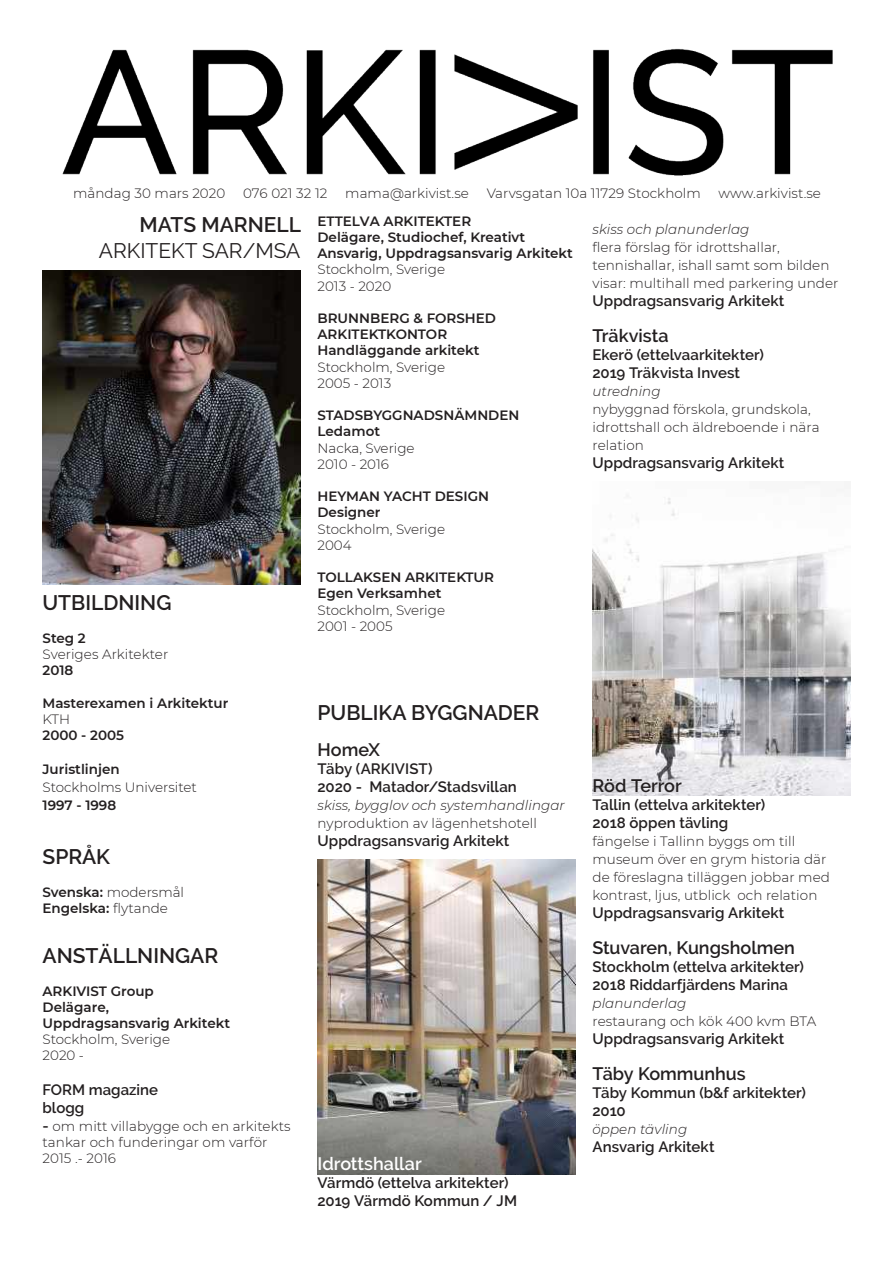
<style>
.page{position:relative;width:893px;height:1263px;background:#fff}
.page>*{position:absolute;margin:0;border:0;box-sizing:border-box;transform-origin:0 0}
.t1{font:600 21px "Raleway";color:#231f20}
.t2{font:21px "Raleway";color:#231f20}
.t3{font:600 18px "Raleway";color:#231f20}
.t4{font:600 18px "Raleway";color:#fff}
.t5{font:600 15px/18px "Raleway";letter-spacing:.005em;color:#231f20}
.t6{font:300 13.5px/16.2px "Montserrat";letter-spacing:.005em;color:#231f20}
.t7{font:600 13.5px/16.2px "Montserrat";color:#231f20}
.t8{font:italic 300 13.5px "Montserrat";letter-spacing:.005em;color:#231f20}
.s1{font-weight:300}
.s2{font-family:"Raleway";font-weight:600;font-size:15px}
</style>
<div class="page">
<img style="left:43px;top:270px;width:257px;height:315px">
<img style="left:317px;top:860px;width:258px;height:314px">
<img style="left:592px;top:495px;width:258px;height:301px">
<img style="left:62px;top:48px;width:771px;height:128px">
<p class="t6" style="left:73px;top:185px;width:154px">måndag 30 mars 2020</p>
<p class="t6" style="left:243px;top:185px;width:86px">076 021 32 12</p>
<p class="t6" style="left:345px;top:185px;width:125px">mama@arkivist.se</p>
<p class="t6" style="left:487px;top:185px;width:216px">Varvsgatan 10a 11729 Stockholm</p>
<p class="t6" style="left:719px;top:185px;width:104px">www.arkivist.se</p>
<h1 class="t1" style="left:139px;top:213px;width:163px">MATS MARNELL</h1>
<h1 class="t2" style="left:99px;top:238px;width:203px">ARKITEKT SAR/MSA</h1>
<p class="t7" style="left:317px;top:212px;width:257px">ETTELVA ARKITEKTER<br>Delägare, Studiochef, Kreativt<br>Ansvarig, Uppdragsansvarig Arkitekt</p>
<p class="t6" style="left:317px;top:261px;width:129px">Stockholm, Sverige<br>2013 - 2020</p>
<p class="t7" style="left:317px;top:309px;width:180px">BRUNNBERG &amp; FORSHED<br>ARKITEKTKONTOR<br>Handläggande arkitekt</p>
<p class="t6" style="left:317px;top:358px;width:129px">Stockholm, Sverige<br>2005 - 2013</p>
<p class="t7" style="left:317px;top:407px;width:203px">STADSBYGGNADSNÄMNDEN<br>Ledamot</p>
<p class="t6" style="left:317px;top:439px;width:99px">Nacka, Sverige<br>2010 - 2016</p>
<p class="t7" style="left:317px;top:488px;width:173px">HEYMAN YACHT DESIGN<br>Designer</p>
<p class="t6" style="left:317px;top:520px;width:129px">Stockholm, Sverige<br>2004</p>
<p class="t7" style="left:317px;top:569px;width:178px">TOLLAKSEN ARKITEKTUR<br>Egen Verksamhet</p>
<p class="t6" style="left:317px;top:601px;width:129px">Stockholm, Sverige<br>2001 - 2005</p>
<p class="t8" style="left:592px;top:220px;width:158px">skiss och planunderlag</p>
<p class="t6" style="left:592px;top:238px;width:248px;line-height:18px">flera förslag för idrottshallar, tennishallar, ishall samt som bilden visar: multihall med parkering under</p>
<p class="t5" style="left:592px;top:292px;width:193px">Uppdragsansvarig Arkitekt</p>
<h2 class="t3" style="left:592px;top:325px;width:78px">Träkvista</h2>
<p class="t5" style="left:592px;top:346px;width:173px">Ekerö (ettelvaarkitekter)<br>2019 Träkvista Invest</p>
<p class="t8" style="left:592px;top:382px;width:70px">utredning</p>
<p class="t6" style="left:592px;top:400px;width:229px;line-height:18px">nybyggnad förskola, grundskola, idrottshall och äldreboende i nära relation</p>
<p class="t5" style="left:592px;top:454px;width:193px">Uppdragsansvarig Arkitekt</p>
<h1 class="t1" style="left:43px;top:591px;width:130px">UTBILDNING</h1>
<p class="t7" style="left:43px;top:629px;width:45px">Steg 2</p>
<p class="t6" style="left:43px;top:646px;width:127px">Sveriges Arkitekter</p>
<p class="t7" style="left:43px;top:662px;width:32px">2018</p>
<p class="t7" style="left:43px;top:694px;width:187px">Masterexamen i Arkitektur</p>
<p class="t6" style="left:43px;top:710px;width:29px">KTH</p>
<p class="t7" style="left:43px;top:726px;width:83px">2000 - 2005</p>
<p class="t7" style="left:43px;top:761px;width:79px">Juristlinjen</p>
<p class="t6" style="left:43px;top:779px;width:156px">Stockholms Universitet</p>
<p class="t7" style="left:43px;top:797px;width:75px">1997 - 1998</p>
<h1 class="t1" style="left:43px;top:845px;width:69px">SPRÅK</h1>
<p class="t7" style="left:43px;top:883px;width:143px">Svenska: <span class="s1">modersmål<br></span>Engelska: <span class="s1">flytande</span></p>
<h1 class="t1" style="left:43px;top:944px;width:177px">ANSTÄLLNINGAR</h1>
<p class="t7" style="left:43px;top:982px;width:189px">ARKIVIST Group<br>Delägare,<br>Uppdragsansvarig Arkitekt</p>
<p class="t6" style="left:43px;top:1031px;width:129px">Stockholm, Sverige<br>2020 -</p>
<p class="t5" style="left:43px;top:1080px;width:117px">FORM magazine blogg</p>
<p class="t6" style="left:43px;top:1117px;width:250px"><span class="s2">-</span> om mitt villabygge och en arkitekts tankar och funderingar om varför<br>2015 .- 2016</p>
<h1 class="t1" style="left:317px;top:701px;width:224px">PUBLIKA BYGGNADER</h1>
<h2 class="t3" style="left:317px;top:739px;width:64px">HomeX</h2>
<p class="t5" style="left:317px;top:760px;width:201px">Täby (ARKIVIST)<br>2020 - Matador/Stadsvillan</p>
<p class="t8" style="left:317px;top:796px;width:249px">skiss, bygglov och systemhandlingar</p>
<p class="t6" style="left:317px;top:815px;width:221px">nyproduktion av lägenhetshotell</p>
<p class="t5" style="left:317px;top:832px;width:193px">Uppdragsansvarig Arkitekt</p>
<h2 class="t3" style="left:592px;top:775px;width:91px">Röd Terror</h2>
<p class="t5" style="left:592px;top:796px;width:174px">Tallin (ettelva arkitekter)<br>2018 öppen tävling</p>
<p class="t6" style="left:592px;top:832px;width:239px;line-height:18px">fängelse i Tallinn byggs om till museum över en grym historia där de föreslagna tilläggen jobbar med kontrast, ljus, utblick och relation</p>
<p class="t5" style="left:592px;top:904px;width:193px">Uppdragsansvarig Arkitekt</p>
<h2 class="t3" style="left:592px;top:937px;width:204px">Stuvaren, Kungsholmen</h2>
<p class="t5" style="left:592px;top:958px;width:213px">Stockholm (ettelva arkitekter)<br>2018 Riddarfjärdens Marina</p>
<p class="t8" style="left:592px;top:994px;width:95px">planunderlag</p>
<p class="t6" style="left:592px;top:1013px;width:225px">restaurang och kök 400 kvm BTA</p>
<p class="t5" style="left:592px;top:1030px;width:193px">Uppdragsansvarig Arkitekt</p>
<h2 class="t3" style="left:592px;top:1063px;width:155px">Täby Kommunhus</h2>
<p class="t5" style="left:592px;top:1084px;width:215px">Täby Kommun (b&amp;f arkitekter)<br>2010</p>
<p class="t8" style="left:592px;top:1120px;width:96px">öppen tävling</p>
<p class="t5" style="left:592px;top:1138px;width:124px">Ansvarig Arkitekt</p>
<h2 class="t4" style="left:317px;top:1153px;width:106px">Idrottshallar</h2>
<p class="t5" style="left:317px;top:1174px;width:201px">Värmdö (ettelva arkitekter)<br>2019 Värmdö Kommun / JM</p>
</div>
